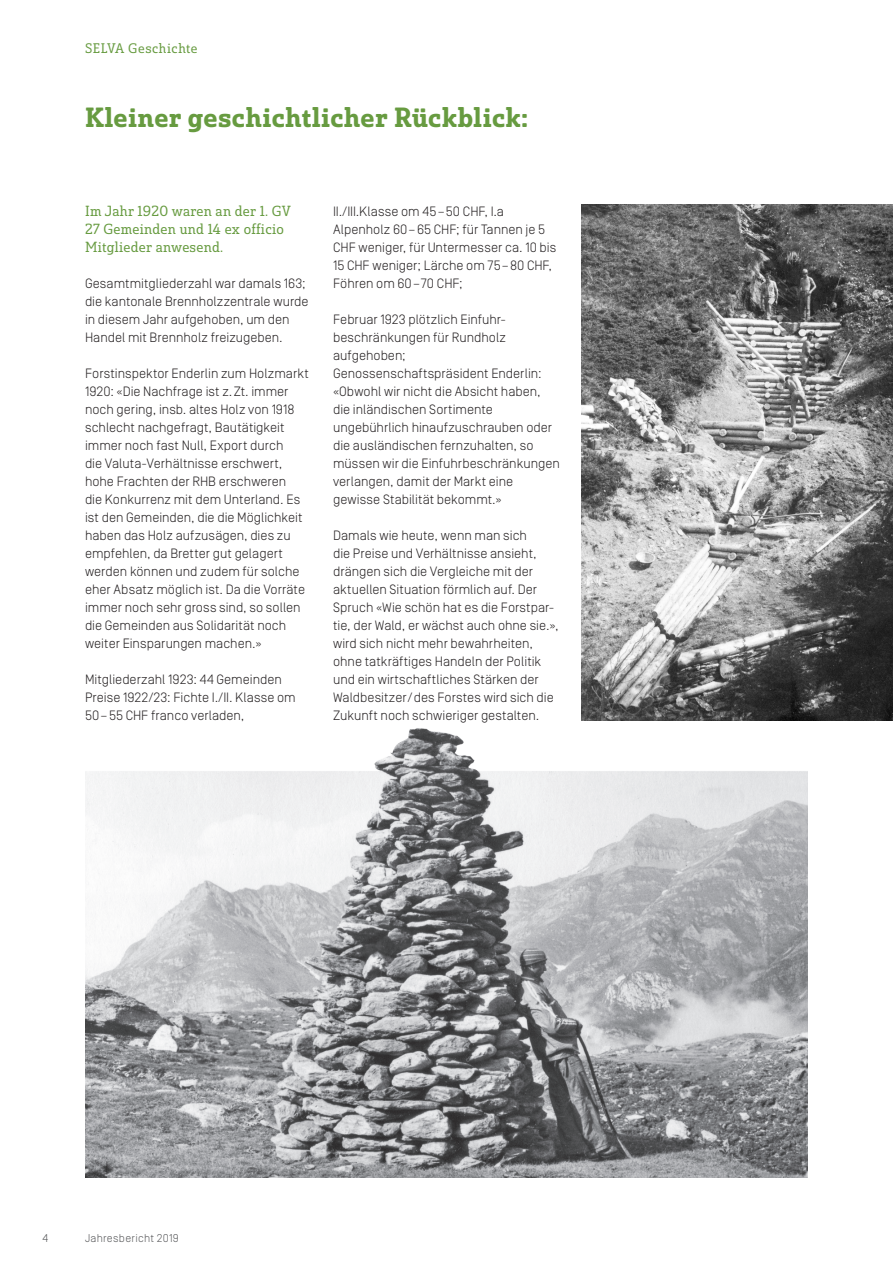
<style>
.page{position:relative;width:893px;height:1263px;background:#fff}
.page>*{position:absolute;margin:0;border:0;box-sizing:border-box;transform-origin:0 0}
.t1{font:27px "Solitas Slab Nor Dem";letter-spacing:.02em;color:#679b40}
.t2{font:14.25px/18px "Solitas Slab Nor Boo";letter-spacing:.02em;color:#679b40}
.t3{font:300 13.5px/18px "Simplon Norm";color:#231f20}
.t4{font:13.5px "Solitas Slab Nor Boo";letter-spacing:.04em;color:#679b40}
.t5{font:300 11.25px "Simplon Norm";letter-spacing:.025em;color:#57585a}
</style>
<div class="page">
<img style="left:581px;top:205px;width:312px;height:515px">
<img style="left:85px;top:702px;width:723px;height:476px">
<p class="t4" style="left:85px;top:40px;width:114px">SELVA Geschichte</p>
<h1 class="t1" style="left:85px;top:99px;width:445px">Kleiner geschichtlicher Rückblick:</h1>
<p class="t2" style="left:85px;top:202px;width:207px">Im Jahr 1920 waren an der 1. GV<br>27 Gemeinden und 14 ex officio<br>Mitglieder anwesend.</p>
<p class="t3" style="left:85px;top:275px;width:225px">Gesamtmitgliederzahl war damals 163; die kantonale Brennholzzentrale wurde in diesem Jahr aufgehoben, um den Handel mit Brennholz freizugeben.</p>
<p class="t3" style="left:85px;top:365px;width:225px">Forstinspektor Enderlin zum Holzmarkt 1920: «Die Nachfrage ist z.Zt. immer noch gering, insb. altes Holz von 1918 schlecht nachgefragt, Bautätigkeit immer noch fast Null, Export durch<br>die Valuta-Verhältnisse erschwert, hohe Frachten der RHB erschweren<br>die Konkurrenz mit dem Unterland. Es ist den Gemeinden, die die Möglichkeit haben das Holz aufzusägen, dies zu empfehlen, da Bretter gut gelagert werden können und zudem für solche eher Absatz möglich ist. Da die Vorräte immer noch sehr gross sind, so sollen die Gemeinden aus Solidarität noch weiter Einsparungen machen.»</p>
<p class="t3" style="left:85px;top:670px;width:212px">Mitgliederzahl 1923: 44 Gemeinden<br>Preise 1922/23: Fichte I./II. Klasse om<br>50–55 CHF franco verladen,</p>
<p class="t3" style="left:333px;top:202px;width:225px">II./III.Klasse om 45–50 CHF, I.a<br>Alpenholz 60–65 CHF; für Tannen je 5<br>CHF weniger, für Untermesser ca. 10 bis<br>15 CHF weniger; Lärche om 75–80 CHF,<br>Föhren om 60–70 CHF;</p>
<p class="t3" style="left:333px;top:310px;width:228px">Februar 1923 plötzlich Einfuhr&shy;beschränkungen für Rundholz aufgehoben;<br>Genossenschaftspräsident Enderlin: «Obwohl wir nicht die Absicht haben, die inländischen Sortimente ungebührlich hinaufzuschrauben oder die ausländischen fernzuhalten, so müssen wir die Einfuhrbeschränkungen verlangen, damit der Markt eine gewisse Stabilität bekommt.»</p>
<p class="t3" style="left:333px;top:526px;width:227px">Damals wie heute, wenn man sich<br>die Preise und Verhältnisse ansieht, drängen sich die Vergleiche mit der aktuellen Situation förmlich auf. Der Spruch «Wie schön hat es die Forstpar&shy;tie, der Wald, er wächst auch ohne sie.», wird sich nicht mehr bewahrheiten, ohne tatkräftiges Handeln der Politik und ein wirtschaftliches Stärken der Waldbesitzer/des Forstes wird sich die Zukunft noch schwieriger gestalten.</p>
<p class="t5" style="left:43px;top:1232px;width:7px">4</p>
<p class="t5" style="left:85px;top:1232px;width:95px">Jahresbericht 2019</p>
</div>
